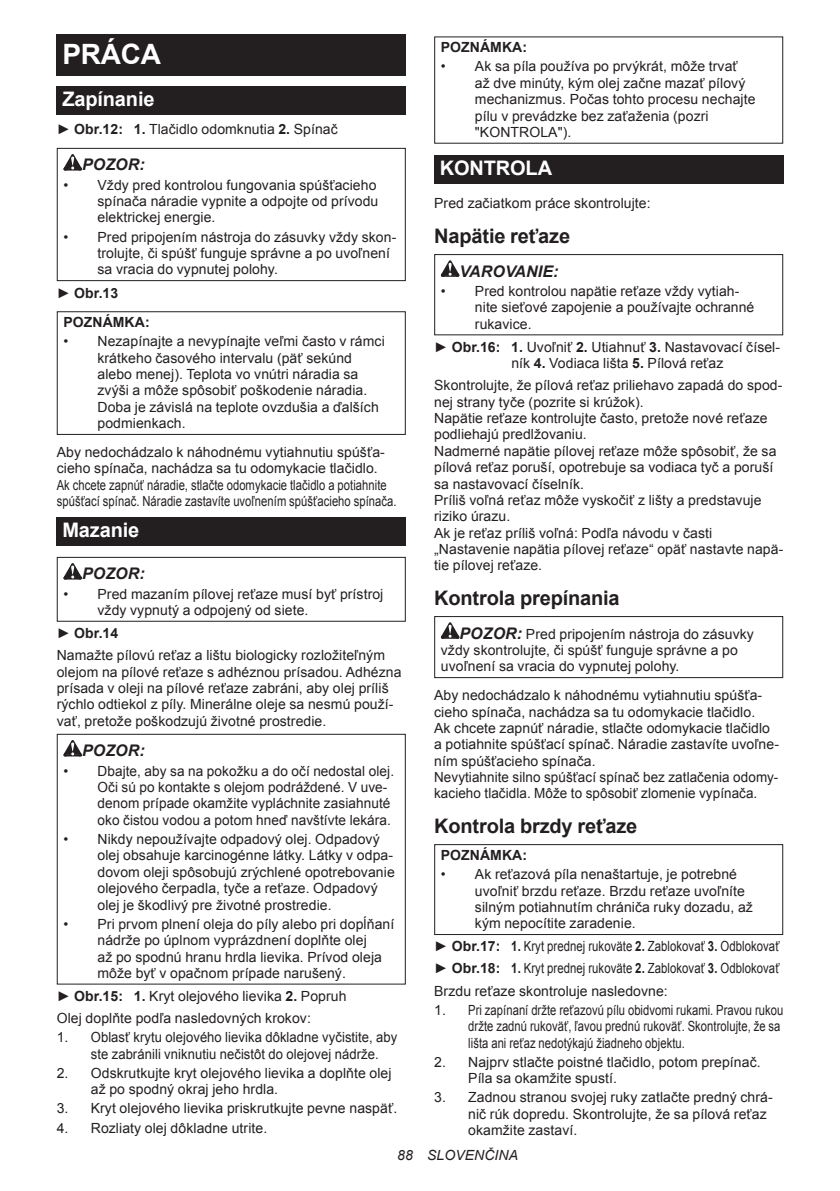
<style>
.page{position:relative;width:840px;height:1191px;background:#fff}
.page>*{position:absolute;margin:0;border:0;box-sizing:border-box;transform-origin:0 0}
.t1{font:700 28px "Arial";letter-spacing:-.01em;color:#fff}
.t2{font:700 20px "Arial";letter-spacing:-.01em;color:#231f20}
.t3{font:700 20px "Arial";letter-spacing:-.01em;color:#fff}
.t4{font:italic 700 16px "Arial";letter-spacing:.005em;color:#231f20}
.t5{font:14px/16.4px "Arial";letter-spacing:.005em;color:#231f20}
.t6{font:700 14px/29.6px "Arial";letter-spacing:.005em;color:#231f20}
.t7{font:italic 14px "Arial";letter-spacing:.005em;color:#231f20}
.s1{font-weight:700}
.s2{font-weight:400}
.s3{font-weight:700;font-style:italic;font-size:16px}
</style>
<div class="page">
<div style="left:57px;top:34px;width:348px;height:41px;background:#231f20"></div>
<div style="left:57px;top:86px;width:348px;height:29px;background:#231f20"></div>
<svg style="left:63px;top:154px;width:19px;height:16px"></svg>
<div style="left:57px;top:148px;width:348px;height:133px;border:1px solid #231f20"></div>
<div style="left:57px;top:311px;width:348px;height:124px;border:1px solid #231f20"></div>
<div style="left:57px;top:517px;width:348px;height:29px;background:#231f20"></div>
<svg style="left:63px;top:563px;width:19px;height:16px"></svg>
<div style="left:57px;top:557px;width:348px;height:65px;border:1px solid #231f20"></div>
<svg style="left:63px;top:740px;width:19px;height:16px"></svg>
<div style="left:57px;top:734px;width:348px;height:250px;border:1px solid #231f20"></div>
<div style="left:434px;top:155px;width:348px;height:28px;background:#231f20"></div>
<svg style="left:440px;top:260px;width:19px;height:17px"></svg>
<div style="left:434px;top:254px;width:348px;height:81px;border:1px solid #231f20"></div>
<svg style="left:440px;top:622px;width:19px;height:16px"></svg>
<div style="left:434px;top:616px;width:348px;height:62px;border:1px solid #231f20"></div>
<div style="left:434px;top:844px;width:348px;height:91px;border:1px solid #231f20"></div>
<h1 class="t1" style="left:62px;top:43px;width:100px">PRÁCA</h1>
<h2 class="t3" style="left:62px;top:86px;width:94px">Zapínanie</h2>
<p class="t5" style="left:57px;top:121px;width:282px">► <span class="s1">Obr.12: 1.</span> Tlačidlo odomknutia <span class="s1">2.</span> Spínač</p>
<p class="t4" style="left:82px;top:159px;width:64px">POZOR:</p>
<p class="t5" style="left:97px;top:177px;width:282px;text-indent:-34px">• Vždy pred kontrolou fungovania spúšťacieho spínača náradie vypnite a odpojte od prívodu elektrickej energie.</p>
<p class="t5" style="left:97px;top:229px;width:300px;text-indent:-34px">• Pred pripojením nástroja do zásuvky vždy skon&shy;trolujte, či spúšť funguje správne a po uvoľnení sa vracia do vypnutej polohy.</p>
<p class="t6" style="left:63px;top:278px;width:88px;text-indent:-7px"><span class="s2">►</span> Obr.13<br>POZNÁMKA:</p>
<p class="t5" style="left:97px;top:333px;width:288px;text-indent:-34px">• Nezapínajte a nevypínajte veľmi často v rámci krátkeho časového intervalu (päť sekúnd alebo menej). Teplota vo vnútri náradia sa zvýši a môže spôsobiť poškodenie náradia.<br>Doba je závislá na teplote ovzdušia a ďalších podmienkach.</p>
<p class="t5" style="left:57px;top:444px;width:341px">Aby nedochádzalo k náhodnému vytiahnutiu spúšťa&shy;cieho spínača, nachádza sa tu odomykacie tlačidlo.<br>Ak chcete zapnúť náradie, stlačte odomykacie tlačidlo a potiahnite spúšťací spínač. Náradie zastavíte uvoľnením spúšťacieho spínača.</p>
<h2 class="t3" style="left:62px;top:523px;width:78px">Mazanie</h2>
<p class="t4" style="left:82px;top:568px;width:64px">POZOR:</p>
<p class="t5" style="left:97px;top:586px;width:287px;text-indent:-34px">• Pred mazaním pílovej reťaze musí byť prístroj vždy vypnutý a odpojený od siete.</p>
<p class="t5" style="left:57px;top:622px;width:329px;line-height:22px">► <span class="s1">Obr.14<br></span>Namažte pílovú reťaz a lištu biologicky rozložiteľným</p>
<p class="t5" style="left:57px;top:663px;width:346px">olejom na pílové reťaze s adhéznou prísadou. Adhézna prísada v oleji na pílové reťaze zabráni, aby olej príliš rýchlo odtiekol z píly. Minerálne oleje sa nesmú použí&shy;vať, pretože poškodzujú životné prostredie.</p>
<p class="t4" style="left:82px;top:744px;width:64px">POZOR:</p>
<p class="t5" style="left:97px;top:764px;width:298px;text-indent:-34px">• Dbajte, aby sa na pokožku a do očí nedostal olej.<br>Oči sú po kontakte s olejom podráždené. V uve&shy;denom prípade okamžite vypláchnite zasiahnuté oko čistou vodou a potom hneď navštívte lekára.</p>
<p class="t5" style="left:97px;top:831px;width:298px;text-indent:-34px">• Nikdy nepoužívajte odpadový olej. Odpadový olej obsahuje karcinogénne látky. Látky v odpa&shy;dovom oleji spôsobujú zrýchlené opotrebovanie olejového čerpadla, tyče a reťaze. Odpadový olej je škodlivý pre životné prostredie.</p>
<p class="t5" style="left:97px;top:915px;width:298px;text-indent:-34px">• Pri prvom plnení oleja do píly alebo pri dopĺňaní nádrže po úplnom vyprázdnení doplňte olej<br>až po spodnú hranu hrdla lievika. Prívod oleja môže byť v opačnom prípade narušený.</p>
<p class="t5" style="left:57px;top:985px;width:291px;line-height:22px">► <span class="s1">Obr.15: 1.</span> Kryt olejového lievika <span class="s1">2.</span> Popruh<br>Olej doplňte podľa nasledovných krokov:</p>
<p class="t5" style="left:91px;top:1030px;width:308px;text-indent:-34px">1. Oblasť krytu olejového lievika dôkladne vyčistite, aby ste zabránili vniknutiu nečistôt do olejovej nádrže.</p>
<p class="t5" style="left:91px;top:1065px;width:302px;text-indent:-34px">2. Odskrutkujte kryt olejového lievika a doplňte olej až po spodný okraj jeho hrdla.</p>
<p class="t5" style="left:57px;top:1100px;width:342px">3. Kryt olejového lievika priskrutkujte pevne naspäť.</p>
<p class="t5" style="left:57px;top:1119px;width:212px">4. Rozliaty olej dôkladne utrite.</p>
<p class="t6" style="left:440px;top:34px;width:88px">POZNÁMKA:</p>
<p class="t5" style="left:474px;top:58px;width:282px;text-indent:-34px">• Ak sa píla používa po prvýkrát, môže trvať až dve minúty, kým olej začne mazať pílový mechanizmus. Počas tohto procesu nechajte pílu v prevádzke bez zaťaženia (pozri "KONTROLA").</p>
<h2 class="t3" style="left:439px;top:160px;width:114px">KONTROLA</h2>
<p class="t5" style="left:434px;top:195px;width:218px">Pred začiatkom práce skontrolujte:</p>
<h2 class="t2" style="left:434px;top:223px;width:137px">Napätie reťaze</h2>
<p class="t4" style="left:459px;top:265px;width:100px">VAROVANIE:</p>
<p class="t5" style="left:474px;top:283px;width:281px;text-indent:-34px">• Pred kontrolou napätie reťaze vždy vytiah&shy;nite sieťové zapojenie a používajte ochranné rukavice.</p>
<p class="t5" style="left:511px;top:339px;width:270px;text-indent:-77px">► <span class="s1">Obr.16: 1.</span> Uvoľniť <span class="s1">2.</span> Utiahnuť <span class="s1">3.</span> Nastavovací čísel&shy;ník <span class="s1">4.</span> Vodiaca lišta <span class="s1">5.</span> Pílová reťaz</p>
<p class="t5" style="left:434px;top:377px;width:350px">Skontrolujte, že pílová reťaz priliehavo zapadá do spod&shy;nej strany tyče (pozrite si krúžok).<br>Napätie reťaze kontrolujte často, pretože nové reťaze podliehajú predlžovaniu.<br>Nadmerné napätie pílovej reťaze môže spôsobiť, že sa pílová reťaz poruší, opotrebuje sa vodiaca tyč a poruší sa nastavovací číselník.<br>Príliš voľná reťaz môže vyskočiť z lišty a predstavuje riziko úrazu.<br>Ak je reťaz príliš voľná: Podľa návodu v časti „Nastavenie napätia pílovej reťaze“ opäť nastavte napä&shy;tie pílovej reťaze.</p>
<h2 class="t2" style="left:434px;top:585px;width:187px">Kontrola prepínania</h2>
<p class="t5" style="left:440px;top:625px;width:314px;text-indent:19px"><span class="s3">POZOR:</span> Pred pripojením nástroja do zásuvky vždy skontrolujte, či spúšť funguje správne a po uvoľnení sa vracia do vypnutej polohy.</p>
<p class="t5" style="left:434px;top:687px;width:346px">Aby nedochádzalo k náhodnému vytiahnutiu spúšťa&shy;cieho spínača, nachádza sa tu odomykacie tlačidlo.<br>Ak chcete zapnúť náradie, stlačte odomykacie tlačidlo a potiahnite spúšťací spínač. Náradie zastavíte uvoľne&shy;ním spúšťacieho spínača.<br>Nevytiahnite silno spúšťací spínač bez zatlačenia odomy&shy;kacieho tlačidla. Môže to spôsobiť zlomenie vypínača.</p>
<h2 class="t2" style="left:434px;top:813px;width:205px">Kontrola brzdy reťaze</h2>
<p class="t6" style="left:440px;top:841px;width:88px">POZNÁMKA:</p>
<p class="t5" style="left:474px;top:866px;width:279px;text-indent:-34px">• Ak reťazová píla nenaštartuje, je potrebné uvoľniť brzdu reťaze. Brzdu reťaze uvoľníte silným potiahnutím chrániča ruky dozadu, až kým nepocítite zaradenie.</p>
<p class="t5" style="left:434px;top:935px;width:347px;line-height:22px;text-align:justify">► <span class="s1">Obr.17: 1.</span> Kryt prednej rukoväte <span class="s1">2.</span> Zablokovať <span class="s1">3.</span> Odblokovať ► <span class="s1">Obr.18: 1.</span> Kryt prednej rukoväte <span class="s1">2.</span> Zablokovať <span class="s1">3.</span> Odblokovať Brzdu reťaze skontroluje nasledovne:</p>
<p class="t5" style="left:468px;top:1003px;width:316px;text-indent:-34px">1. Pri zapínaní držte reťazovú pílu obidvomi rukami. Pravou rukou držte zadnú rukoväť, ľavou prednú rukoväť. Skontrolujte, že sa lišta ani reťaz nedotýkajú žiadneho objektu.</p>
<p class="t5" style="left:468px;top:1053px;width:294px;text-indent:-34px">2. Najprv stlačte poistné tlačidlo, potom prepínač.<br>Píla sa okamžite spustí.</p>
<p class="t5" style="left:468px;top:1089px;width:306px;text-indent:-34px">3. Zadnou stranou svojej ruky zatlačte predný chrá&shy;nič rúk dopredu. Skontrolujte, že sa pílová reťaz okamžite zastaví.</p>
<p class="t7" style="left:397px;top:1147px;width:122px">88 SLOVENČINA</p>
</div>
